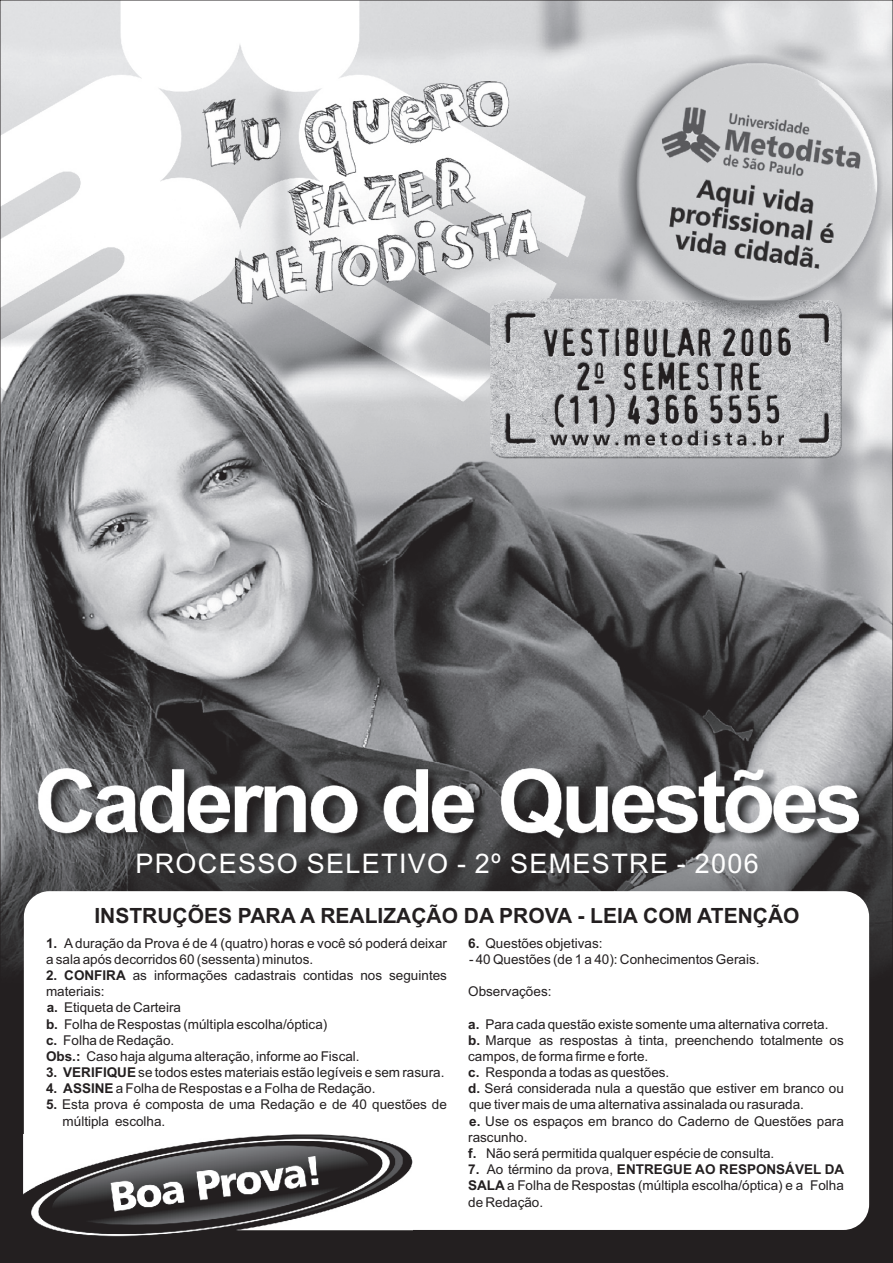
<style>
.page{position:relative;width:893px;height:1263px;background:#fff}
.page>*{position:absolute;margin:0;border:0;box-sizing:border-box;transform-origin:0 0}
.t1{font:27px "Arial";letter-spacing:.05em;color:#fff}
.t2{font:700 21px "Arial";color:#231f20}
.t3{font:13.5px/16.2px "Arial";color:#231f20}
.s1{font-weight:700}
</style>
<div class="page">
<img style="left:2px;top:2px;width:889px;height:761px">
<img style="left:2px;top:763px;width:889px;height:498px">
<img style="left:2px;top:2px;width:583px;height:400px">
<div style="left:24px;top:891px;width:845px;height:339px;background:#fff;border-radius:26px"></div>
<img style="left:35px;top:768px;width:837px;height:80px">
<img style="left:491px;top:299px;width:351px;height:160px">
<img style="left:618px;top:54px;width:264px;height:265px">
<img style="left:202px;top:81px;width:338px;height:223px">
<img style="left:10px;top:1134px;width:402px;height:107px">
<h1 class="t1" style="left:135px;top:853px;width:625px">PROCESSO SELETIVO - 2º SEMESTRE - 2006</h1>
<h2 class="t2" style="left:94px;top:907px;width:707px">INSTRUÇÕES PARA A REALIZAÇÃO DA PROVA - LEIA COM ATENÇÃO</h2>
<p class="t3" style="left:46px;top:936px;width:402px"><span class="s1">1.</span> Aduração da Prova é de 4 (quatro) horas e você só poderá deixar a sala após decorridos 60 (sessenta) minutos.</p>
<p class="t3" style="left:46px;top:968px;width:402px"><span class="s1">2. CONFIRA</span> as informações cadastrais contidas nos seguintes materiais:<br><span class="s1">a.</span> Etiqueta de Carteira<br><span class="s1">b.</span> Folha de Respostas (múltipla escolha/óptica)<br><span class="s1">c.</span> Folha de Redação.<br><span class="s1">Obs.:</span> Caso haja alguma alteração, informe ao Fiscal.</p>
<p class="t3" style="left:46px;top:1065px;width:400px"><span class="s1">3. VERIFIQUE</span> se todos estes materiais estão legíveis e sem rasura.</p>
<p class="t3" style="left:46px;top:1082px;width:331px"><span class="s1">4. ASSINE</span> a Folha de Respostas e a Folha de Redação.</p>
<p class="t3" style="left:63px;top:1098px;width:386px;text-indent:-17px"><span class="s1">5.</span> Esta prova é composta de uma Redação e de 40 questões de múltipla escolha.</p>
<p class="t3" style="left:468px;top:936px;width:136px"><span class="s1">6.</span> Questões objetivas:</p>
<p class="t3" style="left:469px;top:952px;width:292px">- 40 Questões (de 1 a 40): Conhecimentos Gerais.</p>
<p class="t3" style="left:468px;top:985px;width:85px">Observações:</p>
<p class="t3" style="left:468px;top:1017px;width:377px"><span class="s1">a.</span> Para cada questão existe somente uma alternativa correta.<br><span class="s1">b.</span> Marque as respostas à tinta, preenchendo totalmente os campos, de forma firme e forte.<br><span class="s1">c.</span> Responda a todas as questões.<br><span class="s1">d.</span> Será considerada nula a questão que estiver em branco ou que tiver mais de uma alternativa assinalada ou rasurada.<br><span class="s1">e.</span> Use os espaços em branco do Caderno de Questões para rascunho.<br><span class="s1">f.</span> Não será permitida qualquer espécie de consulta.</p>
<p class="t3" style="left:468px;top:1162px;width:378px;text-align:justify"><span class="s1">7.</span> Ao término da prova, <span class="s1">ENTREGUE AO RESPONSÁVEL DA SALA</span> a Folha de Respostas (múltipla escolha/óptica) e a Folha de Redação.</p>
</div>
